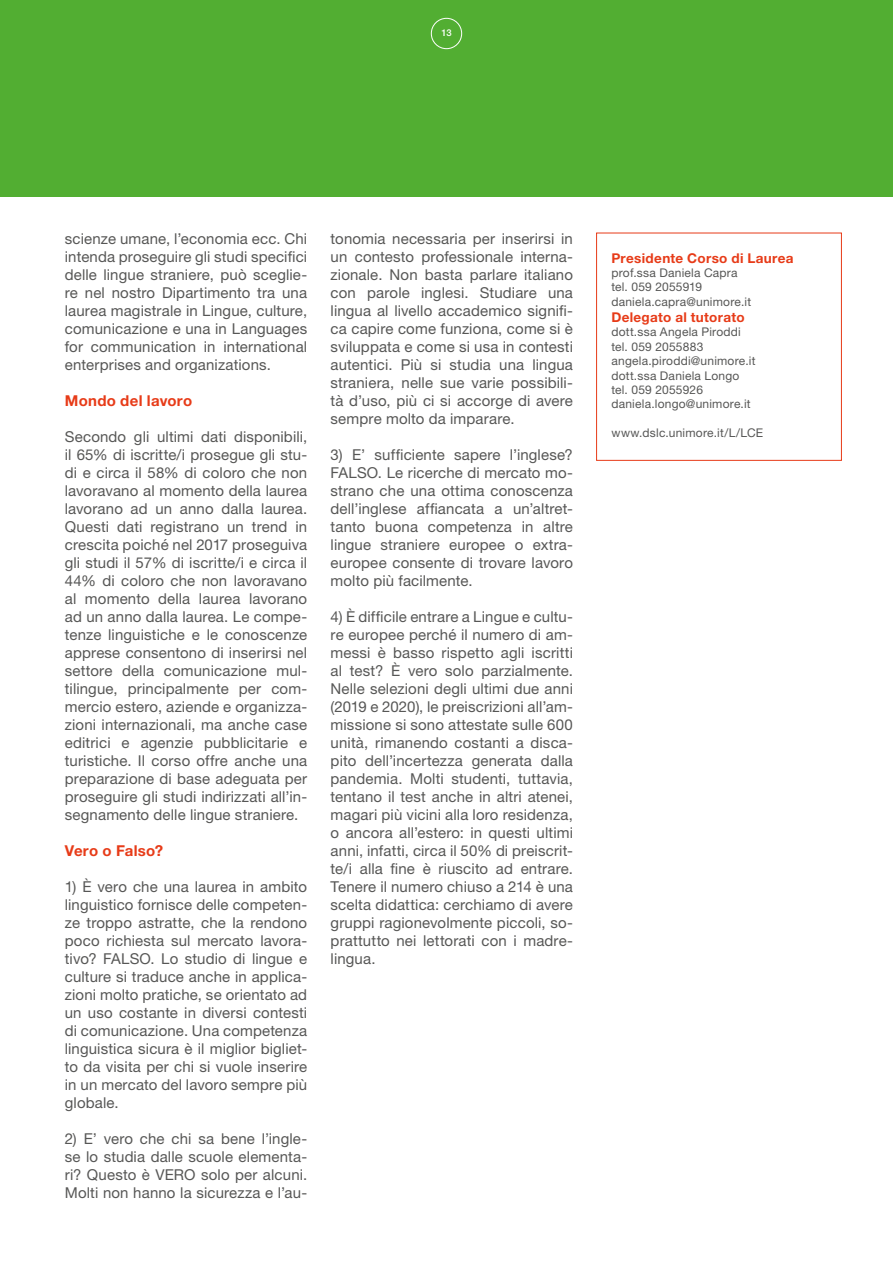
<style>
.page{position:relative;width:893px;height:1263px;background:#fff}
.page>*{position:absolute;margin:0;border:0;box-sizing:border-box;transform-origin:0 0}
.testo_base{font:15px/18px "Helvetica Neue LT Std";letter-spacing:.01em;color:#575756;text-align:justify}
.testo_base-2{font:700 15px "Helvetica Neue LT Std";letter-spacing:.02em;color:#e73b18}
.t1{font:700 13.5px "Helvetica Neue LT Std";letter-spacing:.025em;color:#e73b18}
.t2{font:12px "Helvetica Neue LT Std";letter-spacing:.02em;color:#575756}
.t3{font:500 9.45px "Helvetica Neue LT Std";color:#fff}
</style>
<div class="page">
<div style="left:596px;top:233px;width:246px;height:227px;border:1px solid #e73b18"></div>
<div style="left:0;top:0;width:893px;height:197px;background:#52ae32"></div>
<div style="left:431px;top:18px;width:31px;height:31px;border:1px solid #fff;border-radius:50%"></div>
<p class="t3" style="left:441px;top:27px;width:12px">13</p>
<p class="testo_base" style="left:65px;top:229px;width:244px">scienze umane, l’economia ecc. Chi intenda proseguire gli studi specifici delle lingue straniere, può sceglie&shy;re nel nostro Dipartimento tra una laurea magistrale in Lingue, culture, comunicazione e una in Languages for communication in international enterprises and organizations.</p>
<p class="testo_base-2" style="left:65px;top:391px;width:129px">Mondo del lavoro</p>
<p class="testo_base" style="left:65px;top:427px;width:244px">Secondo gli ultimi dati disponibili, il 65% di iscritte/i prosegue gli stu&shy;di e circa il 58% di coloro che non lavoravano al momento della laurea lavorano ad un anno dalla laurea.<br>Questi dati registrano un trend in crescita poiché nel 2017 proseguiva gli studi il 57% di iscritte/i e circa il 44% di coloro che non lavoravano al momento della laurea lavorano ad un anno dalla laurea. Le compe&shy;tenze linguistiche e le conoscenze apprese consentono di inserirsi nel settore della comunicazione mul&shy;tilingue, principalmente per com&shy;mercio estero, aziende e organizza&shy;zioni internazionali, ma anche case editrici e agenzie pubblicitarie e turistiche. Il corso offre anche una preparazione di base adeguata per proseguire gli studi indirizzati all’in&shy;segnamento delle lingue straniere.</p>
<p class="testo_base-2" style="left:65px;top:841px;width:100px">Vero o Falso?</p>
<p class="testo_base" style="left:65px;top:877px;width:244px">1) È vero che una laurea in ambito linguistico fornisce delle competen&shy;ze troppo astratte, che la rendono poco richiesta sul mercato lavora&shy;tivo? FALSO. Lo studio di lingue e culture si traduce anche in applica&shy;zioni molto pratiche, se orientato ad un uso costante in diversi contesti di comunicazione. Una competenza linguistica sicura è il miglior bigliet&shy;to da visita per chi si vuole inserire in un mercato del lavoro sempre più globale.</p>
<p class="testo_base" style="left:65px;top:1129px;width:244px">2) E’ vero che chi sa bene l’ingle&shy;se lo studia dalle scuole elementa&shy;ri? Questo è VERO solo per alcuni.<br>Molti non hanno la sicurezza e l’au-</p>
<p class="testo_base" style="left:331px;top:229px;width:244px">tonomia necessaria per inserirsi in un contesto professionale interna&shy;zionale. Non basta parlare italiano con parole inglesi. Studiare una lingua al livello accademico signifi&shy;ca capire come funziona, come si è sviluppata e come si usa in contesti autentici. Più si studia una lingua straniera, nelle sue varie possibili&shy;tà d’uso, più ci si accorge di avere sempre molto da imparare.</p>
<p class="testo_base" style="left:331px;top:445px;width:244px">3) E’ sufficiente sapere l’inglese?<br>FALSO. Le ricerche di mercato mo&shy;strano che una ottima conoscenza dell’inglese affiancata a un’altret&shy;tanto buona competenza in altre lingue straniere europee o extra&shy;europee consente di trovare lavoro molto più facilmente.</p>
<p class="testo_base" style="left:331px;top:607px;width:244px">4) È difficile entrare a Lingue e cultu&shy;re europee perché il numero di am&shy;messi è basso rispetto agli iscritti al test? È vero solo parzialmente.<br>Nelle selezioni degli ultimi due anni (2019 e 2020), le preiscrizioni all’am&shy;missione si sono attestate sulle 600 unità, rimanendo costanti a disca&shy;pito dell’incertezza generata dalla pandemia. Molti studenti, tuttavia, tentano il test anche in altri atenei, magari più vicini alla loro residenza, o ancora all’estero: in questi ultimi anni, infatti, circa il 50% di preiscrit&shy;te/i alla fine è riuscito ad entrare.<br>Tenere il numero chiuso a 214 è una scelta didattica: cerchiamo di avere gruppi ragionevolmente piccoli, so&shy;prattutto nei lettorati con i madre&shy;lingua.</p>
<p class="t1" style="left:611px;top:249px;width:184px">Presidente Corso di Laurea</p>
<p class="t2" style="left:611px;top:266px;width:128px">prof.ssa Daniela Capra</p>
<p class="t2" style="left:611px;top:280px;width:92px">tel. 059 2055919</p>
<p class="t2" style="left:611px;top:294px;width:141px">daniela.capra@unimore.it</p>
<p class="t1" style="left:611px;top:309px;width:135px">Delegato al tutorato</p>
<p class="t2" style="left:611px;top:325px;width:131px">dott.ssa Angela Piroddi</p>
<p class="t2" style="left:611px;top:339px;width:93px">tel. 059 2055883</p>
<p class="t2" style="left:611px;top:354px;width:146px">angela.piroddi@unimore.it</p>
<p class="t2" style="left:611px;top:368px;width:129px">dott.ssa Daniela Longo</p>
<p class="t2" style="left:611px;top:383px;width:93px">tel. 059 2055926</p>
<p class="t2" style="left:611px;top:397px;width:141px">daniela.longo@unimore.it</p>
<p class="t2" style="left:611px;top:426px;width:153px">www.dslc.unimore.it/L/LCE</p>
</div>
